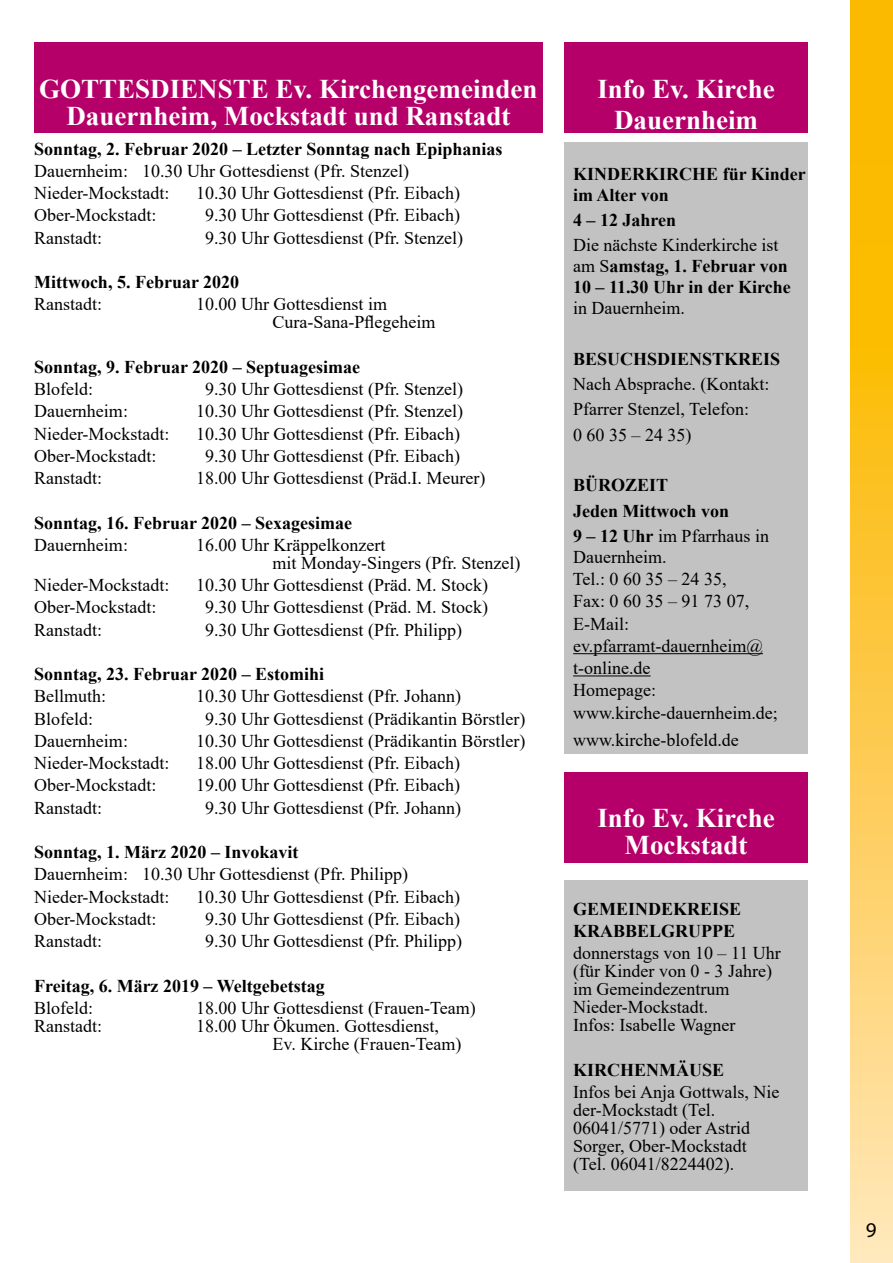
<style>
.page{position:relative;width:893px;height:1263px;background:#fff}
.page>*{position:absolute;margin:0;border:0;box-sizing:border-box;transform-origin:0 0}
.t1{font:700 27px/27px "Times New Roman";color:#fff;text-align:center}
.t2{font:21px "Myriad Pro";color:#000}
.t3{font:18px/18px "Times New Roman";color:#000}
.t4{font:700 18px/21px "Times New Roman";color:#000}
.s1{font-weight:400}
</style>
<div class="page">
<svg style="left:850px;top:0;width:43px;height:1263px"></svg>
<div style="left:34px;top:43px;width:509px;height:90px;background:#b50069"></div>
<div style="left:564px;top:43px;width:244px;height:90px;background:#b50069"></div>
<div style="left:564px;top:142px;width:244px;height:612px;background:#c2c2c3"></div>
<hr style="left:573px;top:653px;width:190px;height:1px;background:#000">
<hr style="left:573px;top:675px;width:78px;height:1px;background:#000">
<div style="left:564px;top:772px;width:244px;height:90px;background:#b50069"></div>
<div style="left:564px;top:880px;width:244px;height:311px;background:#c2c2c3"></div>
<h1 class="t1" style="left:39px;top:75px;width:500px">GOTTESDIENSTE Ev. Kirchengemeinden<br>Dauernheim, Mockstadt und Ranstadt</h1>
<h1 class="t1" style="left:597px;top:73px;width:179px;line-height:31.2px">Info Ev. Kirche<br>Dauernheim</h1>
<p class="t4" style="left:573px;top:163px;width:234px">KINDERKIRCHE für Kinder im Alter von</p>
<p class="t4" style="left:573px;top:209px;width:105px">4 – 12 Jahren</p>
<p class="t4" style="left:573px;top:234px;width:219px"><span class="s1">Die nächste Kinderkirche ist am S</span>amstag, 1. Februar von<br>10 – 11.30 Uhr in der Kirche</p>
<p class="t3" style="left:573px;top:299px;width:113px">in Dauernheim.</p>
<p class="t4" style="left:573px;top:348px;width:209px">BESUCHSDIENSTKREIS</p>
<p class="t3" style="left:573px;top:371px;width:198px;line-height:25.2px">Nach Absprache. (Kontakt:<br>Pfarrer Stenzel, Telefon:<br>0 60 35 – 24 35)</p>
<p class="t4" style="left:573px;top:472px;width:197px;line-height:25.2px">BÜROZEIT<br>Jeden Mittwoch von<br>9 – 12 Uhr <span class="s1">im Pfarrhaus in</span></p>
<p class="t3" style="left:573px;top:545px;width:207px;line-height:22.2px">Dauernheim.<br>Tel.: 0 60 35 – 24 35,<br>Fax: 0 60 35 – 91 73 07,<br>E-Mail: ev.pfarramt-dauernheim@ t-online.de<br>Homepage: www.kirche-dauernheim.de;</p>
<p class="t3" style="left:573px;top:730px;width:167px">www.kirche-blofeld.de</p>
<p class="t4" style="left:34px;top:138px;width:470px">Sonntag, 2. Februar 2020 – Letzter Sonntag nach Epiphanias</p>
<p class="t3" style="left:34px;top:159px;width:376px;line-height:22.2px">Dauernheim: 10.30 Uhr Gottesdienst (Pfr. Stenzel)<br>Nieder-Mockstadt:</p>
<p class="t3" style="left:196px;top:184px;width:265px">10.30 Uhr Gottesdienst (Pfr. Eibach)</p>
<p class="t3" style="left:34px;top:206px;width:124px">Ober-Mockstadt:</p>
<p class="t3" style="left:205px;top:206px;width:256px">9.30 Uhr Gottesdienst (Pfr. Eibach)</p>
<p class="t3" style="left:34px;top:228px;width:70px">Ranstadt:</p>
<p class="t3" style="left:205px;top:228px;width:259px">9.30 Uhr Gottesdienst (Pfr. Stenzel)</p>
<p class="t4" style="left:34px;top:271px;width:207px">Mittwoch, 5. Februar 2020</p>
<p class="t3" style="left:34px;top:295px;width:70px">Ranstadt:</p>
<p class="t3" style="left:273px;top:295px;width:164px;text-indent:-76px">10.00 Uhr Gottesdienst im<br>Cura-Sana-Pflegeheim</p>
<p class="t4" style="left:34px;top:356px;width:328px">Sonntag, 9. Februar 2020 – Septuagesimae</p>
<p class="t3" style="left:34px;top:380px;width:61px">Blofeld:</p>
<p class="t3" style="left:205px;top:380px;width:259px">9.30 Uhr Gottesdienst (Pfr. Stenzel)</p>
<p class="t3" style="left:34px;top:402px;width:95px">Dauernheim:</p>
<p class="t3" style="left:196px;top:402px;width:268px">10.30 Uhr Gottesdienst (Pfr. Stenzel)</p>
<p class="t3" style="left:34px;top:424px;width:137px">Nieder-Mockstadt:</p>
<p class="t3" style="left:196px;top:424px;width:265px">10.30 Uhr Gottesdienst (Pfr. Eibach)</p>
<p class="t3" style="left:34px;top:446px;width:124px">Ober-Mockstadt:</p>
<p class="t3" style="left:205px;top:446px;width:256px">9.30 Uhr Gottesdienst (Pfr. Eibach)</p>
<p class="t3" style="left:34px;top:469px;width:70px">Ranstadt:</p>
<p class="t3" style="left:196px;top:469px;width:291px">18.00 Uhr Gottesdienst (Präd.I. Meurer)</p>
<p class="t4" style="left:34px;top:512px;width:320px">Sonntag, 16. Februar 2020 – Sexagesimae</p>
<p class="t3" style="left:34px;top:535px;width:95px">Dauernheim:</p>
<p class="t3" style="left:273px;top:535px;width:249px;text-indent:-76px">16.00 Uhr Kräppelkonzert<br>mit Monday-Singers (Pfr. Stenzel)</p>
<p class="t3" style="left:34px;top:575px;width:137px">Nieder-Mockstadt:</p>
<p class="t3" style="left:196px;top:575px;width:293px">10.30 Uhr Gottesdienst (Präd. M. Stock)</p>
<p class="t3" style="left:34px;top:598px;width:124px">Ober-Mockstadt:</p>
<p class="t3" style="left:205px;top:598px;width:284px">9.30 Uhr Gottesdienst (Präd. M. Stock)</p>
<p class="t3" style="left:34px;top:620px;width:70px">Ranstadt:</p>
<p class="t3" style="left:205px;top:620px;width:258px">9.30 Uhr Gottesdienst (Pfr. Philipp)</p>
<p class="t4" style="left:34px;top:663px;width:292px">Sonntag, 23. Februar 2020 – Estomihi</p>
<p class="t3" style="left:34px;top:687px;width:74px">Bellmuth:</p>
<p class="t3" style="left:196px;top:687px;width:266px">10.30 Uhr Gottesdienst (Pfr. Johann)</p>
<p class="t3" style="left:34px;top:709px;width:61px">Blofeld:</p>
<p class="t3" style="left:205px;top:709px;width:322px">9.30 Uhr Gottesdienst (Prädikantin Börstler)</p>
<p class="t3" style="left:34px;top:731px;width:95px">Dauernheim:</p>
<p class="t3" style="left:196px;top:731px;width:331px">10.30 Uhr Gottesdienst (Prädikantin Börstler)</p>
<p class="t3" style="left:34px;top:753px;width:137px">Nieder-Mockstadt:</p>
<p class="t3" style="left:196px;top:753px;width:265px">18.00 Uhr Gottesdienst (Pfr. Eibach)</p>
<p class="t3" style="left:34px;top:776px;width:124px">Ober-Mockstadt:</p>
<p class="t3" style="left:196px;top:776px;width:265px">19.00 Uhr Gottesdienst (Pfr. Eibach)</p>
<p class="t3" style="left:34px;top:798px;width:70px">Ranstadt:</p>
<p class="t3" style="left:205px;top:798px;width:257px">9.30 Uhr Gottesdienst (Pfr. Johann)</p>
<p class="t4" style="left:34px;top:841px;width:266px">Sonntag, 1. März 2020 – Invokavit</p>
<p class="t3" style="left:34px;top:863px;width:375px;line-height:22.2px">Dauernheim: 10.30 Uhr Gottesdienst (Pfr. Philipp)<br>Nieder-Mockstadt:</p>
<h1 class="t1" style="left:597px;top:804px;width:179px">Info Ev. Kirche<br>Mockstadt</h1>
<p class="t3" style="left:196px;top:887px;width:265px">10.30 Uhr Gottesdienst (Pfr. Eibach)</p>
<p class="t4" style="left:573px;top:897px;width:170px;line-height:22.2px">GEMEINDEKREISE<br>KRABBELGRUPPE</p>
<p class="t3" style="left:573px;top:943px;width:209px">donnerstags von 10 – 11 Uhr (für Kinder von 0 - 3 Jahre) im Gemeindezentrum<br>Nieder-Mockstadt.<br>Infos: Isabelle Wagner</p>
<p class="t4" style="left:573px;top:1059px;width:153px">KIRCHENMÄUSE</p>
<p class="t3" style="left:573px;top:1082px;width:208px">Infos bei Anja Gottwals, Nie der-Mockstadt (Tel.<br>06041/5771) oder Astrid<br>Sorger, Ober-Mockstadt (Tel. 06041/8224402).</p>
<p class="t3" style="left:34px;top:909px;width:124px">Ober-Mockstadt:</p>
<p class="t3" style="left:205px;top:909px;width:256px">9.30 Uhr Gottesdienst (Pfr. Eibach)</p>
<p class="t3" style="left:34px;top:931px;width:70px">Ranstadt:</p>
<p class="t3" style="left:205px;top:931px;width:258px">9.30 Uhr Gottesdienst (Pfr. Philipp)</p>
<p class="t4" style="left:34px;top:975px;width:292px">Freitag, 6. März 2019 – Weltgebetstag</p>
<p class="t3" style="left:34px;top:998px;width:61px">Blofeld:</p>
<p class="t3" style="left:196px;top:998px;width:281px">18.00 Uhr Gottesdienst (Frauen-Team)</p>
<p class="t3" style="left:34px;top:1016px;width:70px">Ranstadt:</p>
<p class="t3" style="left:273px;top:1016px;width:190px;text-indent:-76px">18.00 Uhr Ökumen. Gottesdienst,<br>Ev. Kirche (Frauen-Team)</p>
<p class="t2" style="left:866px;top:1217px;width:12px">9</p>
</div>
